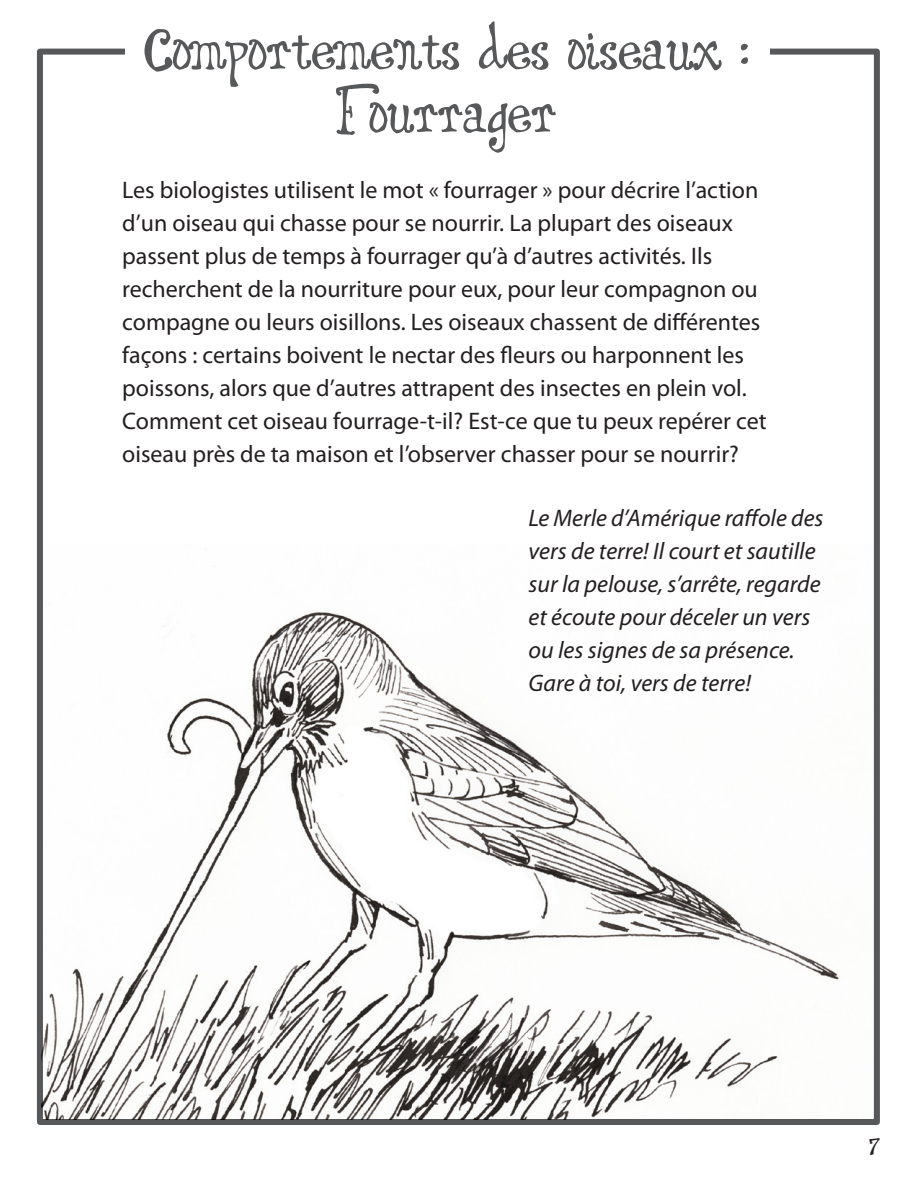
<style>
.page{position:relative;width:918px;height:1188px;background:#fff}
.page>*{position:absolute;margin:0;border:0;box-sizing:border-box;transform-origin:0 0}
.t1{font:54px "Dingle Berries";color:#57585a}
.t2{font:24px/33px "Myriad Pro";color:#231f20}
.t3{font:italic 24px/33px "Myriad Pro";color:#231f20}
.t4{font:24px "Dingle Berries";color:#231f20}
</style>
<div class="page">
<div style="left:37px;top:49px;width:843px;height:1076px;border:6px solid #57585a"></div>
<div style="left:125px;top:38px;width:645px;height:22px;background:#fff"></div>
<img style="left:42px;top:544px;width:834px;height:575px">
<p class="t1" style="left:144px;top:15px;width:606px">Comportements des oiseaux :</p>
<p class="t1" style="left:337px;top:78px;width:221px">Fourrager</p>
<p class="t2" style="left:122px;top:173px;width:646px">Les biologistes utilisent le mot « fourrager » pour décrire l’action d’un oiseau qui chasse pour se nourrir. La plupart des oiseaux passent plus de temps à fourrager qu’à d’autres activités. Ils recherchent de la nourriture pour eux, pour leur compagnon ou compagne ou leurs oisillons. Les oiseaux chassent de différentes façons : certains boivent le nectar des fleurs ou harponnent les poissons, alors que d’autres attrapent des insectes en plein vol.<br>Comment cet oiseau fourrage-t-il? Est-ce que tu peux repérer cet oiseau près de ta maison et l’observer chasser pour se nourrir?</p>
<p class="t3" style="left:529px;top:501px;width:296px">Le Merle d’Amérique raffole des vers de terre! Il court et sautille sur la pelouse, s’arrête, regarde et écoute pour déceler un vers ou les signes de sa présence.<br>Gare à toi, vers de terre!</p>
<p class="t4" style="left:870px;top:1131px;width:12px">7</p>
</div>
